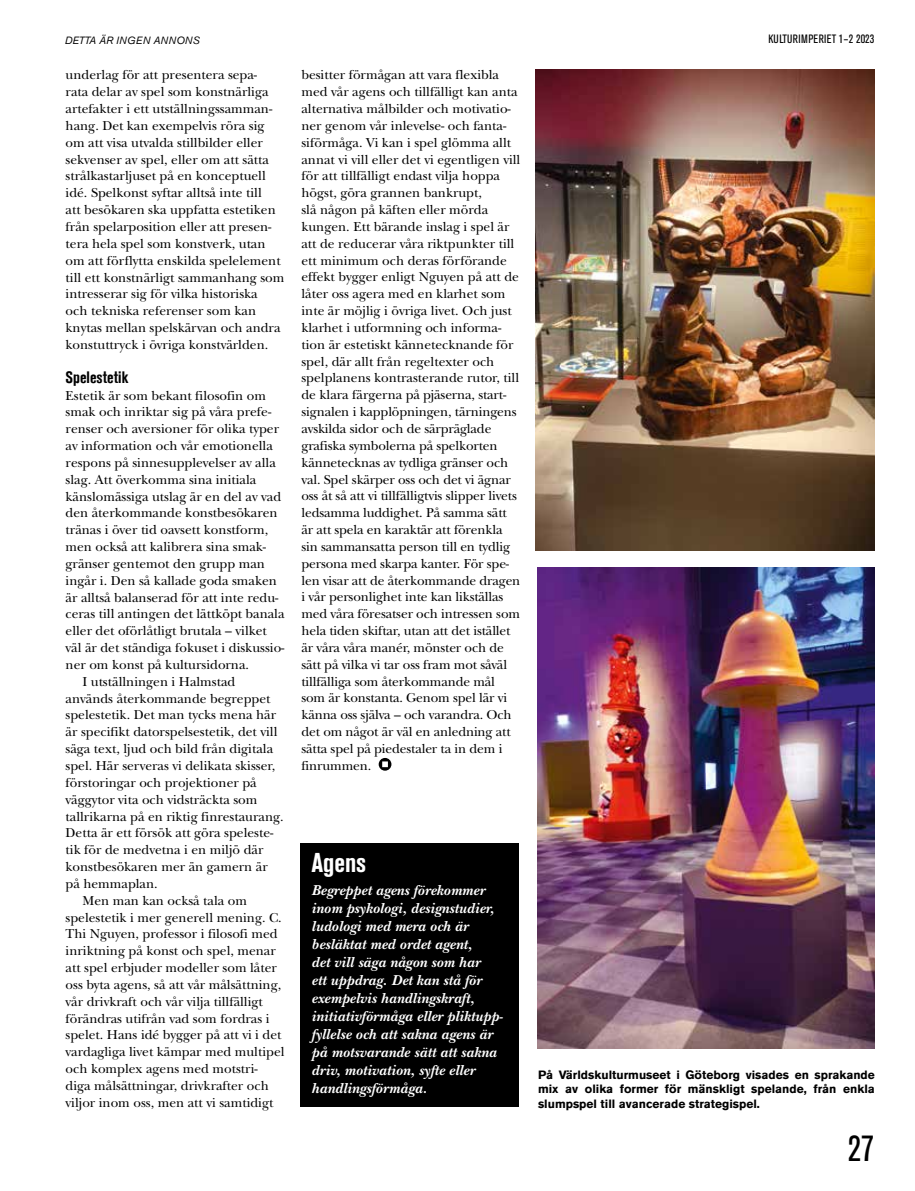
<style>
.page{position:relative;width:915px;height:1191px;background:#fff}
.page>*{position:absolute;margin:0;border:0;box-sizing:border-box;transform-origin:0 0}
.t1{font:condensed 36px "Akzidenz Grotesk BE";color:#000}
.t2{font:700 condensed 27px "Akzidenz Grotesk BE";letter-spacing:-.005em;color:#fff}
.t3{font:italic 700 15px/18px "New Baskerville";letter-spacing:.01em;color:#fff}
.t4{font:13.5px/16.8px "New Baskerville";color:#000}
.t5{font:700 12px/14.4px "Akzidenz Grotesk Std";color:#000;text-align:justify}
.t6{font:condensed 12px "Akzidenz Grotesk BE";letter-spacing:.02em;color:#000}
.t7{font:italic 10.5px "Akzidenz Grotesk Std";letter-spacing:.01em;color:#000}
</style>
<div class="page">
<img style="left:535px;top:69px;width:338px;height:481px">
<img style="left:537px;top:567px;width:336px;height:482px">
<div style="left:300px;top:843px;width:218px;height:263px;background:#000"></div>
<svg style="left:378px;top:758px;width:13px;height:12px"></svg>
<p class="t7" style="left:65px;top:34px;width:136px">DETTA ÄR INGEN ANNONS</p>
<p class="t6" style="left:768px;top:32px;width:107px">KULTURIMPERIET 1–2 2023</p>
<p class="t4" style="left:66px;top:67px;width:220px">underlag för att presentera sepa-<br>rata delar av spel som konstnärliga artefakter i ett utställningssamman&shy;hang. Det kan exempelvis röra sig om att visa utvalda stillbilder eller sekvenser av spel, eller om att sätta strålkastarljuset på en konceptuell idé. Spelkonst syftar alltså inte till<br>att besökaren ska uppfatta estetiken från spelarposition eller att presen&shy;tera hela spel som konstverk, utan om att förflytta enskilda spelelement till ett konstnärligt sammanhang som intresserar sig för vilka historiska<br>och tekniska referenser som kan knytas mellan spelskärvan och andra konstuttryck i övriga konstvärlden.</p>
<p class="t4" style="left:66px;top:387px;width:202px">Estetik är som bekant filosofin om</p>
<p class="t4" style="left:66px;top:404px;width:207px">smak och inriktar sig på våra prefe-</p>
<p class="t4" style="left:66px;top:420px;width:215px">renser och aversioner för olika typer</p>
<p class="t4" style="left:66px;top:437px;width:209px">av information och vår emotionella</p>
<p class="t4" style="left:66px;top:454px;width:212px">respons på sinnesupplevelser av alla</p>
<p class="t4" style="left:66px;top:471px;width:192px">slag. Att överkomma sina initiala</p>
<p class="t4" style="left:66px;top:488px;width:217px">känslomässiga utslag är en del av vad</p>
<p class="t4" style="left:66px;top:505px;width:213px">den återkommande konstbesökaren</p>
<p class="t4" style="left:66px;top:521px;width:204px">tränas i över tid oavsett konstform,</p>
<p class="t4" style="left:66px;top:538px;width:202px">men också att kalibrera sina smak-</p>
<p class="t4" style="left:66px;top:555px;width:201px">gränser gentemot den grupp man</p>
<p class="t4" style="left:66px;top:572px;width:213px">ingår i. Den så kallade goda smaken</p>
<p class="t4" style="left:66px;top:589px;width:214px">är alltså balanserad för att inte redu-</p>
<p class="t4" style="left:66px;top:606px;width:220px">ceras till antingen det lättköpt banala</p>
<p class="t4" style="left:66px;top:622px;width:203px">eller det oförlåtligt brutala – vilket</p>
<p class="t4" style="left:66px;top:639px;width:220px">väl är det ständiga fokuset i diskussio-</p>
<p class="t4" style="left:66px;top:656px;width:185px">ner om konst på kultursidorna.</p>
<p class="t4" style="left:82px;top:673px;width:154px">I utställningen i Halmstad</p>
<p class="t4" style="left:66px;top:690px;width:206px">används återkommande begreppet</p>
<p class="t4" style="left:66px;top:707px;width:212px">spelestetik. Det man tycks mena här</p>
<p class="t4" style="left:66px;top:723px;width:213px">är specifikt datorspelsestetik, det vill</p>
<p class="t4" style="left:66px;top:740px;width:209px">säga text, ljud och bild från digitala</p>
<p class="t4" style="left:66px;top:757px;width:211px">spel. Här serveras vi delikata skisser,</p>
<p class="t4" style="left:66px;top:774px;width:192px">förstoringar och projektioner på</p>
<p class="t4" style="left:66px;top:791px;width:193px">väggytor vita och vidsträckta som</p>
<p class="t4" style="left:66px;top:808px;width:219px">tallrikarna på en riktig finrestaurang.</p>
<p class="t4" style="left:66px;top:824px;width:209px">Detta är ett försök att göra speleste-</p>
<p class="t4" style="left:66px;top:841px;width:199px">tik för de medvetna i en miljö där</p>
<p class="t4" style="left:66px;top:858px;width:203px">konstbesökaren mer än gamern är</p>
<p class="t4" style="left:66px;top:875px;width:94px">på hemmaplan.</p>
<p class="t4" style="left:82px;top:892px;width:166px">Men man kan också tala om</p>
<p class="t4" style="left:66px;top:909px;width:218px">spelestetik i mer generell mening. C.</p>
<p class="t4" style="left:66px;top:925px;width:213px">Thi Nguyen, professor i filosofi med</p>
<p class="t4" style="left:66px;top:942px;width:212px">inriktning på konst och spel, menar</p>
<p class="t4" style="left:66px;top:959px;width:213px">att spel erbjuder modeller som låter</p>
<p class="t4" style="left:66px;top:976px;width:217px">oss byta agens, så att vår målsättning,</p>
<p class="t4" style="left:66px;top:993px;width:199px">vår drivkraft och vår vilja tillfälligt</p>
<p class="t4" style="left:66px;top:1010px;width:205px">förändras utifrån vad som fordras i</p>
<p class="t4" style="left:66px;top:1026px;width:217px">spelet. Hans idé bygger på att vi i det</p>
<p class="t4" style="left:66px;top:1043px;width:220px">vardagliga livet kämpar med multipel</p>
<p class="t4" style="left:66px;top:1060px;width:193px">och komplex agens med motstri-</p>
<p class="t4" style="left:66px;top:1077px;width:204px">diga målsättningar, drivkrafter och</p>
<p class="t4" style="left:66px;top:1094px;width:209px">viljor inom oss, men att vi samtidigt</p>
<p class="t4" style="left:301px;top:67px;width:220px">besitter förmågan att vara flexibla med vår agens och tillfälligt kan anta alternativa målbilder och motivatio&shy;ner genom vår inlevelse- och fanta&shy;siförmåga. Vi kan i spel glömma allt annat vi vill eller det vi egentligen vill för att tillfälligt endast vilja hoppa högst, göra grannen bankrupt,<br>slå någon på käften eller mörda kungen. Ett bärande inslag i spel är att de reducerar våra riktpunkter till ett minimum och deras förförande effekt bygger enligt Nguyen på att de låter oss agera med en klarhet som inte är möjlig i övriga livet. Och just klarhet i utformning och informa&shy;tion är estetiskt kännetecknande för spel, där allt från regeltexter och spelplanens kontrasterande rutor, till de klara färgerna på pjäserna, start&shy;signalen i kapplöpningen, tärningens avskilda sidor och de särpräglade grafiska symbolerna på spelkorten kännetecknas av tydliga gränser och val. Spel skärper oss och det vi ägnar oss åt så att vi tillfälligtvis slipper livets ledsamma luddighet. På samma sätt är att spela en karaktär att förenkla sin sammansatta person till en tydlig persona med skarpa kanter. För spe&shy;len visar att de återkommande dragen i vår personlighet inte kan likställas med våra föresatser och intressen som hela tiden skiftar, utan att det istället är våra våra manér, mönster och de sätt på vilka vi tar oss fram mot såväl tillfälliga som återkommande mål som är konstanta. Genom spel lär vi känna oss själva – och varandra. Och det om något är väl en anledning att sätta spel på piedestaler ta in dem i finrummen.</p>
<p class="t2" style="left:311px;top:847px;width:56px">Agens</p>
<p class="t3" style="left:311px;top:881px;width:193px">Begreppet agens förekommer inom psykologi, designstudier, ludologi med mera och är besläktat med ordet agent,<br>det vill säga någon som har<br>ett uppdrag. Det kan stå för exempelvis handlingskraft, initiativförmåga eller pliktupp&shy;fyllelse och att sakna agens är på motsvarande sätt att sakna driv, motivation, syfte eller handlingsförmåga.</p>
<p class="t5" style="left:538px;top:1067px;width:338px">På Världskulturmuseet i Göteborg visades en sprakande mix av olika former för mänskligt spelande, från enkla slumpspel till avancerade strategispel.</p>
<p class="t1" style="left:847px;top:1128px;width:28px">27</p>
</div>
